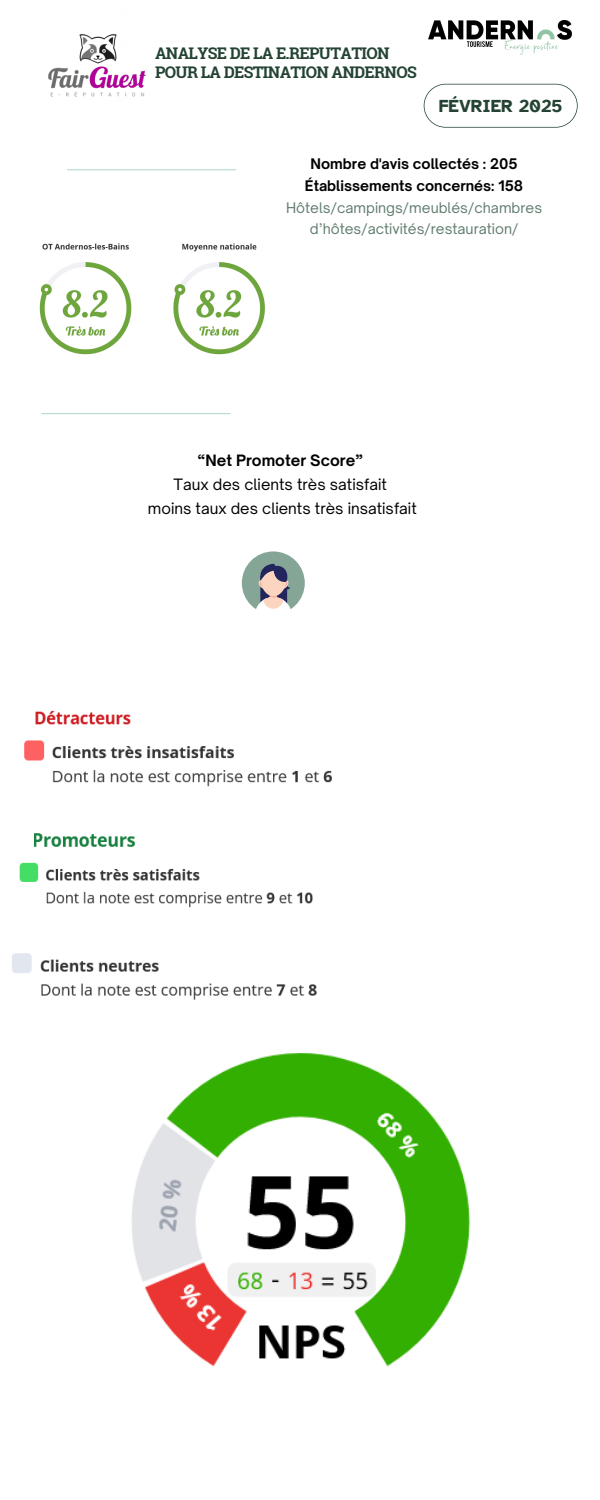
<style>
.page{position:relative;width:600px;height:1500px;background:#fff}
.page>*{position:absolute;margin:0;border:0;box-sizing:border-box;transform-origin:0 0}
.t1{font:700 18px "Atkinson Hyperlegible";color:#244333}
.t2{font:700 16.1px/18.8px "Roboto Slab";letter-spacing:-.04em;color:#244333}
.t3{font:15px/24px "Open Sauce One";color:#000;text-align:center}
.t4{font:14px/21.8px "Open Sauce One";color:#617d6f;text-align:center}
.s1{font-weight:700;color:#000}
.s2{font-weight:700}
</style>
<div class="page">
<svg style="left:424px;top:84px;width:153px;height:44px"></svg>
<hr style="left:67px;top:169px;width:169px;height:1px;background:#afd4c2">
<hr style="left:41px;top:413px;width:189px;height:1px;background:#afd4c2">
<img style="left:429px;top:20px;width:142px;height:35px">
<img style="left:48px;top:34px;width:98px;height:63px">
<div style="left:242px;top:551px;width:63px;height:63px;background:#85a696;border-radius:50%"></div>
<svg style="left:255px;top:563px;width:37px;height:51px"></svg>
<img style="left:131px;top:1053px;width:340px;height:314px">
<img style="left:35px;top:710px;width:96px;height:15px">
<img style="left:35px;top:833px;width:99px;height:14px">
<img style="left:24px;top:740px;width:308px;height:47px">
<img style="left:19px;top:862px;width:294px;height:46px">
<img style="left:12px;top:953px;width:305px;height:47px">
<img style="left:39px;top:243px;width:226px;height:112px">
<h2 class="t2" style="left:155px;top:44px;width:263px">ANALYSE DE LA E.REPUTATION<br>POUR LA DESTINATION ANDERNOS</h2>
<p class="t1" style="left:439px;top:94px;width:125px">FÉVRIER 2025</p>
<h1 class="t4" style="left:286px;top:153px;width:258px"><span class="s1">Nombre d'avis collectés : 205<br>Établissements concernés: 158<br></span>Hôtels/campings/meublés/chambres d’hôtes/activités/restauration/</h1>
<p class="t3" style="left:148px;top:448px;width:270px"><span class="s2">“Net Promoter Score”<br></span>Taux des clients très satisfait<br>moins taux des clients très insatisfait</p>
</div>
